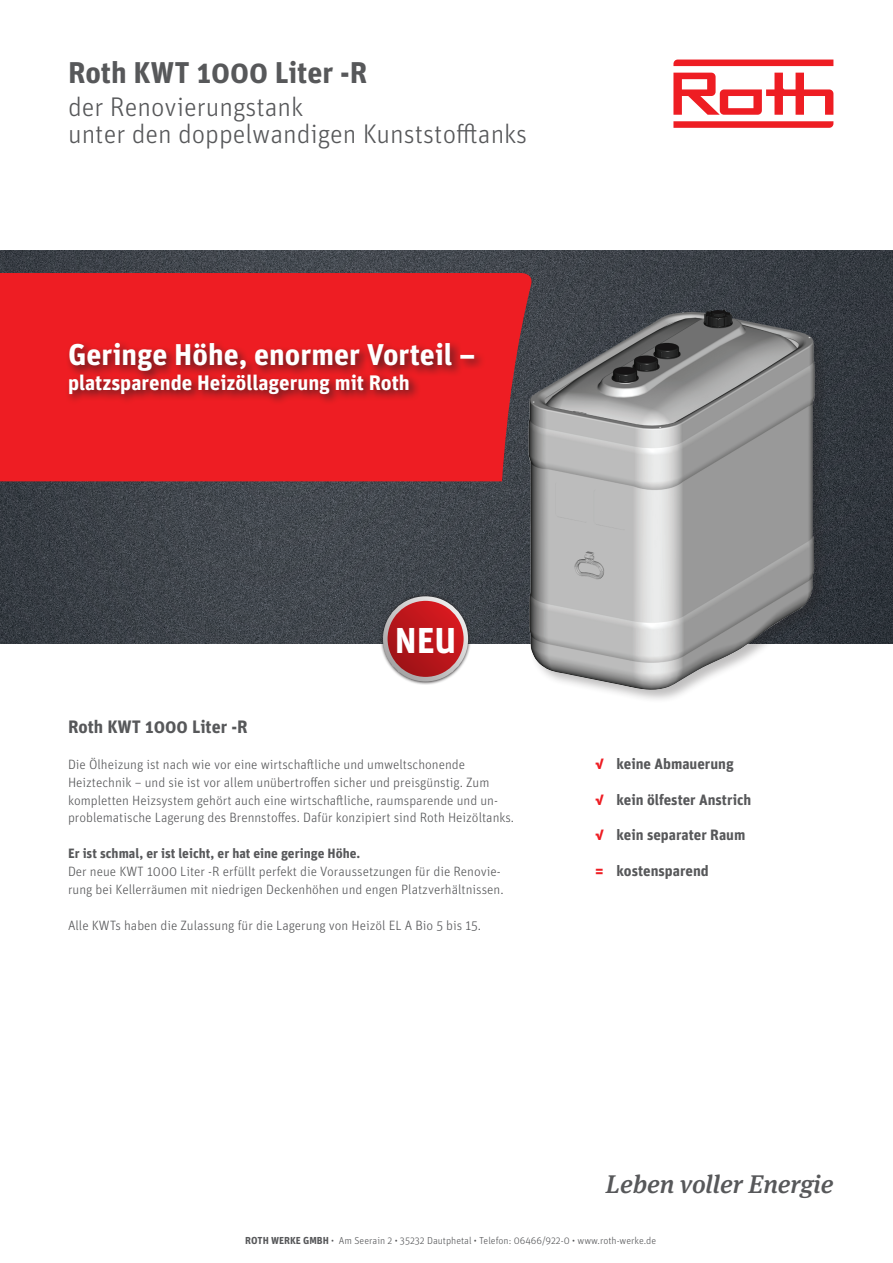
<style>
.page{position:relative;width:893px;height:1263px;background:#fff}
.page>*{position:absolute;margin:0;border:0;box-sizing:border-box;transform-origin:0 0}
.t1{font:700 36px "Unit OT";color:#fff}
.t2{font:700 30px "Unit OT";color:#fff}
.t3{font:700 30px "Unit OT";color:#57585a}
.t4{font:300 27px/27px "Unit OT";color:#57585a}
.t5{font:italic 500 25.5px "Meta Serif OT";color:#57585a}
.t6{font:700 21px "Unit OT";color:#fff}
.t7{font:700 18px "Unit OT";color:#57585a}
.t8{font:700 15px "Unit OT";color:#57585a}
.t9{font:300 13.5px/17.9px "Unit OT";color:#57585a}
.t10{font:700 13.5px "Unit OT";color:#57585a}
.t11{font:300 10.2px "Unit OT";color:#57585a}
.s1{color:#ee1d23}
.s2{font-weight:700}
</style>
<div class="page">
<img style="left:0;top:251px;width:893px;height:393px">
<div style="left:0;top:273px;width:534px;height:208px;background:#ee1d23"></div>
<svg style="left:380px;top:593px;width:92px;height:92px"></svg>
<svg style="left:383px;top:596px;width:85px;height:85px;background:#bc383c"></svg>
<svg style="left:673px;top:121px;width:160px;height:7px"></svg>
<svg style="left:673px;top:60px;width:160px;height:6px"></svg>
<svg style="left:673px;top:73px;width:160px;height:42px"></svg>
<div style="left:527px;top:308px;width:302px;height:395px;background:#231f20;opacity:.29"></div>
<img style="left:528px;top:309px;width:287px;height:383px">
<div style="left:66px;top:339px;width:420px;height:67px;background:#231f20;opacity:.75"></div>
<h2 class="t3" style="left:68px;top:53px;width:301px">Roth KWT 1000 Liter -R</h2>
<h3 class="t4" style="left:68px;top:93px;width:461px">der Renovierungstank<br>unter den doppelwandigen Kunststofftanks</h3>
<h2 class="t2" style="left:68px;top:335px;width:409px">Geringe Höhe, enormer Vorteil –</h2>
<h3 class="t6" style="left:68px;top:369px;width:343px">platzsparende Heizöllagerung mit Roth</h3>
<h1 class="t1" style="left:395px;top:617px;width:63px">NEU</h1>
<h3 class="t7" style="left:68px;top:715px;width:181px">Roth KWT 1000 Liter -R</h3>
<p class="t9" style="left:68px;top:755px;width:448px">Die Ölheizung ist nach wie vor eine wirtschaftliche und umweltschonende Heiztechnik – und sie ist vor allem unübertroffen sicher und preisgünstig. Zum kompletten Heizsystem gehört auch eine wirtschaftliche, raumsparende und un&shy;problematische Lagerung des Brennstoffes. Dafür konzipiert sind Roth Heizöltanks.</p>
<p class="t10" style="left:68px;top:845px;width:294px">Er ist schmal, er ist leicht, er hat eine geringe Höhe.</p>
<p class="t9" style="left:68px;top:862px;width:437px">Der neue KWT 1000 Liter -R erfüllt perfekt die Voraussetzungen für die Renovie&shy;rung bei Kellerräumen mit niedrigen Deckenhöhen und engen Platzverhältnissen.</p>
<p class="t9" style="left:68px;top:916px;width:415px">Alle KWTs haben die Zulassung für die Lagerung von Heizöl EL A Bio 5 bis 15.</p>
<p class="t8" style="left:595px;top:754px;width:140px"><span class="s1">√</span> keine Abmauerung</p>
<p class="t8" style="left:595px;top:789px;width:158px"><span class="s1">√</span> kein ölfester Anstrich</p>
<p class="t8" style="left:595px;top:825px;width:152px"><span class="s1">√</span> kein separater Raum</p>
<p class="t8" style="left:595px;top:861px;width:115px"><span class="s1">=</span> kostensparend</p>
<h3 class="t5" style="left:606px;top:1168px;width:229px">Leben voller Energie</h3>
<p class="t11" style="left:245px;top:1234px;width:412px"><span class="s2">ROTH WERKE GMBH</span> • Am Seerain 2 • 35232 Dautphetal • Telefon: 06466/922-0 • www.roth-werke.de</p>
</div>
